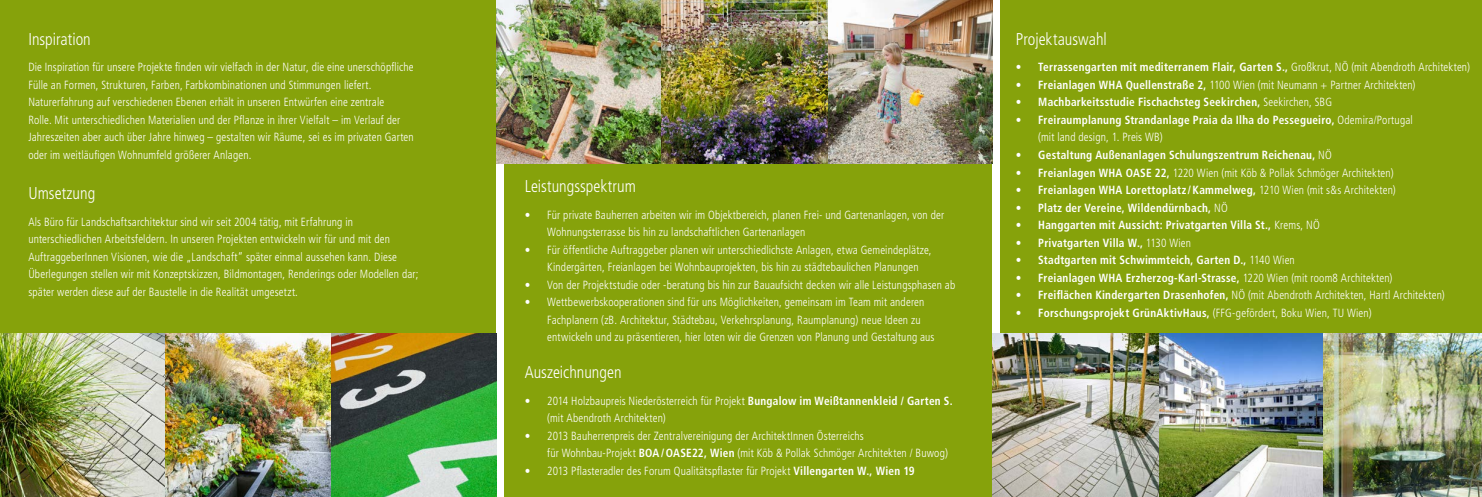
<style>
.page{position:relative;width:1482px;height:497px;background:#fff}
.page>*{position:absolute;margin:0;border:0;box-sizing:border-box;transform-origin:0 0}
.t1{font:300 condensed 17px "Frutiger LT Std";color:#fff;scale:.95 1}
.t2{font:300 condensed 11.75px/17.5px "Frutiger LT Std";letter-spacing:.015em;color:#fff;scale:.95 1}
.t3{font:700 condensed 11.75px/17.6px "Frutiger LT Std";letter-spacing:.02em;color:#fff;scale:.95 1}
.s1{font-weight:700}
.s2{font-weight:300}
</style>
<div class="page">
<div style="left:0;top:0;width:1481px;height:496px;background:#86a20b"></div>
<div style="left:992px;top:0;width:7px;height:496px;background:#fff"></div>
<div style="left:496px;top:0;width:7px;height:496px;background:#fff"></div>
<img style="left:496px;top:0;width:166px;height:163px">
<img style="left:662px;top:0;width:166px;height:163px">
<img style="left:1157px;top:333px;width:166px;height:163px">
<img style="left:331px;top:333px;width:165px;height:163px">
<img style="left:0;top:333px;width:165px;height:163px">
<img style="left:165px;top:333px;width:166px;height:163px">
<img style="left:1323px;top:333px;width:158px;height:163px">
<img style="left:828px;top:0;width:164px;height:163px">
<img style="left:992px;top:333px;width:165px;height:163px">
<h1 class="t1" style="left:28px;top:30px;width:67px">Inspiration</h1>
<p class="t2" style="left:28px;top:59px;width:407px">Die Inspiration für unsere Projekte finden wir vielfach in der Natur, die eine unerschöpfliche Fülle an Formen, Strukturen, Farben, Farbkombinationen und Stimmungen liefert.<br>Naturerfahrung auf verschiedenen Ebenen erhält in unseren Entwürfen eine zentrale<br>Rolle. Mit unterschiedlichen Materialien und der Pflanze in ihrer Vielfalt – im Verlauf der Jahreszeiten aber auch über Jahre hinweg – gestalten wir Räume, sei es im privaten Garten oder im weitläufigen Wohnumfeld größerer Anlagen.</p>
<h1 class="t1" style="left:28px;top:183px;width:72px">Umsetzung</h1>
<h1 class="t1" style="left:524px;top:176px;width:118px">Leistungsspektrum</h1>
<p class="t2" style="left:28px;top:212px;width:412px">Als Büro für Landschaftsarchitektur sind wir seit 2004 tätig, mit Erfahrung in unterschiedlichen Arbeitsfeldern. In unseren Projekten entwickeln wir für und mit den AuftraggeberInnen Visionen, wie die „Landschaft” später einmal aussehen kann. Diese Überlegungen stellen wir mit Konzeptskizzen, Bildmontagen, Renderings oder Modellen dar; später werden diese auf der Baustelle in die Realität umgesetzt.</p>
<p class="t2" style="left:547px;top:206px;width:419px;text-indent:-22px">• Für private Bauherren arbeiten wir im Objektbereich, planen Frei- und Gartenanlagen, von der<br>Wohnungsterrasse bis hin zu landschaftlichen Gartenanlagen</p>
<p class="t2" style="left:547px;top:241px;width:406px;text-indent:-22px">• Für öffentliche Auftraggeber planen wir unterschiedlichste Anlagen, etwa Gemeindeplätze,<br>Kindergärten, Freianlagen bei Wohnbauprojekten, bis hin zu städtebaulichen Planungen</p>
<p class="t2" style="left:524px;top:276px;width:454px">• Von der Projektstudie oder -beratung bis hin zur Bauaufsicht decken wir alle Leistungsphasen ab</p>
<p class="t2" style="left:547px;top:293px;width:409px;text-indent:-22px">• Wettbewerbskooperationen sind für uns Möglichkeiten, gemeinsam im Team mit anderen<br>Fachplanern (zB. Architektur, Städtebau, Verkehrsplanung, Raumplanung) neue Ideen zu entwickeln und zu präsentieren, hier loten wir die Grenzen von Planung und Gestaltung aus</p>
<h1 class="t1" style="left:524px;top:362px;width:103px">Auszeichnungen</h1>
<p class="t2" style="left:547px;top:391px;width:428px;text-indent:-22px">• 2014 Holzbaupreis Niederösterreich für Projekt <span class="s1">Bungalow im Weißtannenkleid / Garten S. </span>(mit Abendroth Architekten)</p>
<p class="t2" style="left:547px;top:426px;width:423px;text-indent:-22px">• 2013 Bauherrenpreis der Zentralvereinigung der ArchitektInnen Österreichs<br>für Wohnbau-Projekt <span class="s1">BOA/OASE22, Wien</span> (mit Köb &amp; Pollak Schmöger Architekten / Buwog)</p>
<p class="t2" style="left:524px;top:461px;width:412px">• 2013 Pflasteradler des Forum Qualitätspflaster für Projekt <span class="s1">Villengarten W., Wien 19</span></p>
<h1 class="t1" style="left:1015px;top:30px;width:97px">Projektauswahl</h1>
<p class="t3" style="left:1015px;top:58px;width:479px">• Terrassengarten mit mediterranem Flair, Garten S., <span class="s2">Großkrut, NÖ (mit Abendroth Architekten)</span></p>
<p class="t2" style="left:1015px;top:76px;width:422px"><span class="s1">• Freianlagen WHA Quellenstraße 2,</span> 1100 Wien (mit Neumann + Partner Architekten)</p>
<p class="t3" style="left:1015px;top:93px;width:334px">• Machbarkeitsstudie Fischachsteg Seekirchen, <span class="s2">Seekirchen, SBG</span></p>
<p class="t3" style="left:1038px;top:111px;width:395px;text-indent:-22px">• Freiraumplanung Strandanlage Praia da Ilha do Pessegueiro, <span class="s2">Odemira/Portugal (mit land design, 1. Preis WB)</span></p>
<p class="t3" style="left:1015px;top:146px;width:334px">• Gestaltung Außenanlagen Schulungszentrum Reichenau, <span class="s2">NÖ</span></p>
<p class="t2" style="left:1015px;top:164px;width:399px"><span class="s1">• Freianlagen WHA OASE 22,</span> 1220 Wien (mit Köb &amp; Pollak Schmöger Architekten)</p>
<p class="t3" style="left:1015px;top:181px;width:401px">• Freianlagen WHA Lorettoplatz / Kammelweg, <span class="s2">1210 Wien (mit s&amp;s Architekten)</span></p>
<p class="t3" style="left:1015px;top:198px;width:224px">• Platz der Vereine, Wildendürnbach, <span class="s2">NÖ</span></p>
<p class="t3" style="left:1015px;top:216px;width:321px">• Hanggarten mit Aussicht: Privatgarten Villa St., <span class="s2">Krems, NÖ</span></p>
<p class="t3" style="left:1015px;top:233px;width:186px">• Privatgarten Villa W., <span class="s2">1130 Wien</span></p>
<p class="t3" style="left:1015px;top:251px;width:295px">• Stadtgarten mit Schwimmteich, Garten D., <span class="s2">1140 Wien</span></p>
<p class="t3" style="left:1015px;top:268px;width:398px">• Freianlagen WHA Erzherzog-Karl-Strasse, <span class="s2">1220 Wien (mit room8 Architekten)</span></p>
<p class="t2" style="left:1015px;top:286px;width:453px"><span class="s1">• Freiflächen Kindergarten Drasenhofen,</span> NÖ (mit Abendroth Architekten, Hartl Architekten)</p>
<p class="t3" style="left:1015px;top:303px;width:376px">• Forschungsprojekt GrünAktivHaus, <span class="s2">(FFG-gefördert, Boku Wien, TU Wien)</span></p>
</div>
